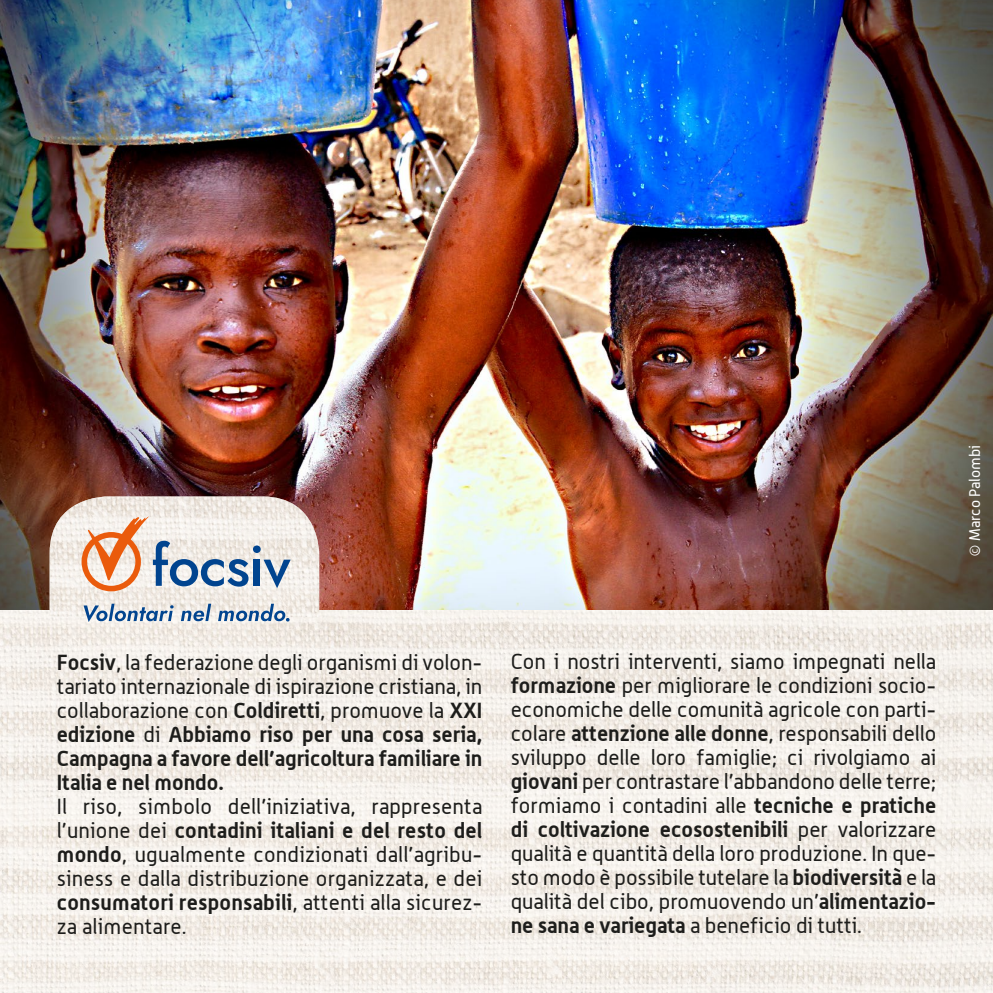
<style>
.page{position:relative;width:993px;height:993px;background:#fff}
.page>*{position:absolute;margin:0;border:0;box-sizing:border-box;transform-origin:0 0}
.t1{font:21.25px/24px "Alwyn";letter-spacing:.005em;color:#1d1d1b;text-align:justify}
.t2{font:700 21.25px/24px "Alwyn";color:#1d1d1b;text-align:justify}
.t3{font:15px "Alwyn";color:#fff}
.s1{font-weight:400}
.s2{font-weight:700}
</style>
<div class="page">
<img style="left:0;top:609px;width:992px;height:383px">
<img style="left:0;top:0;width:992px;height:609px">
<svg style="left:50px;top:496px;width:269px;height:125px"></svg>
<p class="t3" style="left:965px;top:556px;width:113px;rotate:-90deg">© Marco Palombi</p>
<p class="t2" style="left:57px;top:649px;width:427px">Focsiv<span class="s1">, la federazione degli organismi di volon&shy;tariato internazionale di ispirazione cristiana, in collaborazione con</span> Coldiretti<span class="s1">, promuove la</span> XXI edizione <span class="s1">di</span> Abbiamo riso per una cosa seria, Campagna a favore dell’agricoltura familiare in Italia e nel mondo.</p>
<p class="t1" style="left:57px;top:793px;width:427px">Il riso, simbolo dell’iniziativa, rappresenta l’unione dei <span class="s2">contadini italiani e del resto del mondo</span>, ugualmente condizionati dall’agribu&shy;siness e dalla distribuzione organizzata, e dei <span class="s2">consumatori responsabili</span>, attenti alla sicurez&shy;za alimentare.</p>
<p class="t1" style="left:510px;top:648px;width:427px">Con i nostri interventi, siamo impegnati nella <span class="s2">formazione</span> per migliorare le condizioni socio&shy;economiche delle comunità agricole con parti&shy;colare <span class="s2">attenzione alle donne</span>, responsabili dello sviluppo delle loro famiglie; ci rivolgiamo ai <span class="s2">giovani</span> per contrastare l’abbandono delle terre; formiamo i contadini alle <span class="s2">tecniche e pratiche di coltivazione ecosostenibili</span> per valorizzare qualità e quantità della loro produzione. In que&shy;sto modo è possibile tutelare la <span class="s2">biodiversità</span> e la qualità del cibo, promuovendo un’<span class="s2">alimentazio&shy;ne sana e variegata</span> a beneficio di tutti.</p>
</div>
